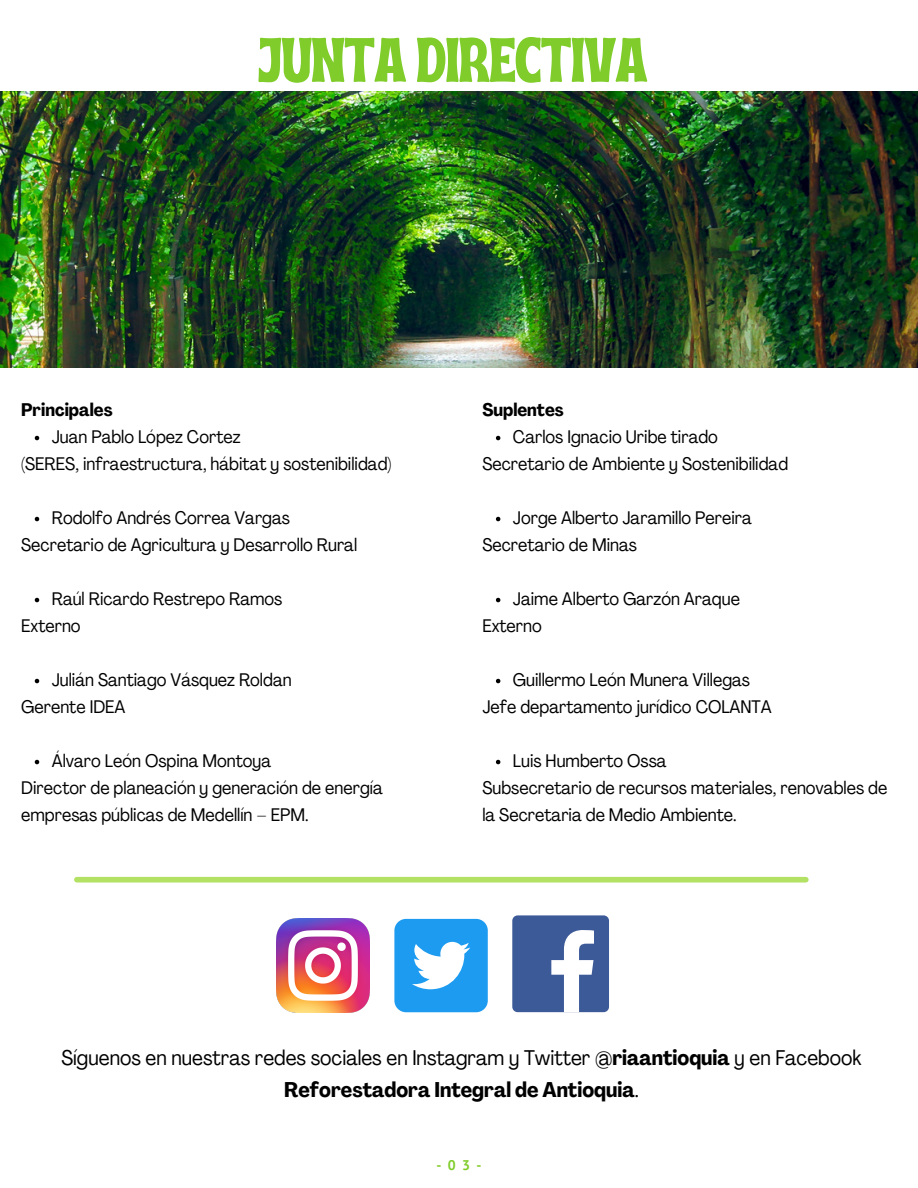
<style>
.page{position:relative;width:918px;height:1188px;background:#fff}
.page>*{position:absolute;margin:0;border:0;box-sizing:border-box;transform-origin:0 0}
.t1{font:62.7px "Ayr Tropika Island Int";letter-spacing:-.02em;color:#80cc2a}
.t2{font:condensed 21px/31.5px "Agrandir";color:#000;text-align:center}
.t3{font:condensed 18px/27px "Agrandir";color:#000}
.t4{font:700 condensed 18px "Agrandir";color:#000}
.t5{font:700 13.95px "PT Sans";color:#80cc2a}
.s1{font-weight:700}
</style>
<div class="page">
<img style="left:0;top:92px;width:918px;height:275px">
<img style="left:276px;top:919px;width:94px;height:93px">
<div style="left:512px;top:915px;width:97px;height:97px;background:#3d5a98;border-radius:5px"></div>
<svg style="left:551px;top:930px;width:43px;height:82px"></svg>
<div style="left:394px;top:919px;width:94px;height:93px;background:#1d9bf0;border-radius:12px"></div>
<svg style="left:412px;top:942px;width:58px;height:47px"></svg>
<svg style="left:496px;top:436px;width:4px;height:4px"></svg>
<svg style="left:496px;top:517px;width:4px;height:4px"></svg>
<svg style="left:496px;top:598px;width:4px;height:4px"></svg>
<svg style="left:496px;top:679px;width:4px;height:4px"></svg>
<svg style="left:496px;top:760px;width:4px;height:4px"></svg>
<div style="left:77px;top:877px;width:729px;height:6px;background:#b3e163"></div>
<svg style="left:35px;top:436px;width:4px;height:4px"></svg>
<svg style="left:35px;top:517px;width:4px;height:4px"></svg>
<svg style="left:35px;top:598px;width:4px;height:4px"></svg>
<svg style="left:35px;top:679px;width:4px;height:4px"></svg>
<svg style="left:35px;top:760px;width:4px;height:4px"></svg>
<h1 class="t1" style="left:257px;top:0;width:391px">JUNTA DIRECTIVA</h1>
<p class="t4" style="left:21px;top:402px;width:93px">Principales</p>
<p class="t3" style="left:21px;top:452px;width:372px">(SERES, infraestructura, hábitat y sostenibilidad)</p>
<p class="t3" style="left:52px;top:425px;width:190px">Juan Pablo López Cortez</p>
<p class="t4" style="left:482px;top:402px;width:83px">Suplentes</p>
<p class="t3" style="left:482px;top:452px;width:307px">Secretario de Ambiente y Sostenibilidad</p>
<p class="t3" style="left:513px;top:425px;width:207px">Carlos Ignacio Uribe tirado</p>
<p class="t3" style="left:52px;top:506px;width:240px">Rodolfo Andrés Correa Vargas</p>
<p class="t3" style="left:513px;top:506px;width:240px">Jorge Alberto Jaramillo Pereira</p>
<p class="t3" style="left:21px;top:533px;width:337px">Secretario de Agricultura y Desarrollo Rural</p>
<p class="t3" style="left:482px;top:533px;width:156px">Secretario de Minas</p>
<p class="t3" style="left:52px;top:587px;width:232px">Raúl Ricardo Restrepo Ramos</p>
<p class="t3" style="left:513px;top:587px;width:228px">Jaime Alberto Garzón Araque</p>
<p class="t3" style="left:21px;top:614px;width:61px">Externo</p>
<p class="t3" style="left:482px;top:614px;width:61px">Externo</p>
<p class="t3" style="left:52px;top:668px;width:241px">Julián Santiago Vásquez Roldan</p>
<p class="t3" style="left:513px;top:668px;width:239px">Guillermo León Munera Villegas</p>
<p class="t3" style="left:21px;top:695px;width:106px">Gerente IDEA</p>
<p class="t3" style="left:482px;top:695px;width:291px">Jefe departamento jurídico COLANTA</p>
<p class="t3" style="left:52px;top:749px;width:221px">Álvaro León Ospina Montoya</p>
<p class="t3" style="left:513px;top:749px;width:155px">Luis Humberto Ossa</p>
<p class="t3" style="left:21px;top:776px;width:363px">Director de planeación y generación de energía empresas públicas de Medellín – EPM.</p>
<p class="t3" style="left:482px;top:776px;width:406px">Subsecretario de recursos materiales, renovables de la Secretaria de Medio Ambiente.</p>
<p class="t2" style="left:62px;top:1044px;width:801px">Síguenos en nuestras redes sociales en Instagram y Twitter @<span class="s1">riaantioquia</span> y en Facebook<br><span class="s1">Reforestadora Integral de Antioquia</span>.</p>
<p class="t5" style="left:436px;top:1155px;width:47px">-03-</p>
</div>
